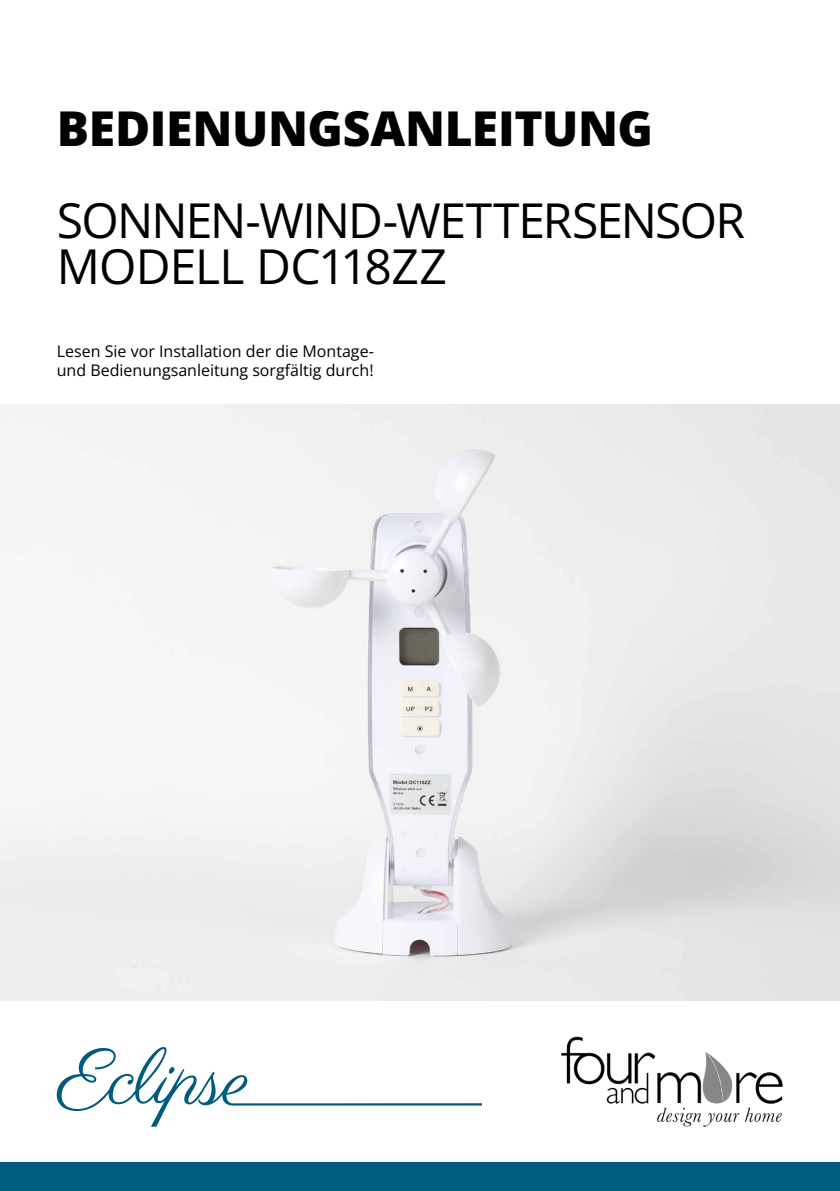
<style>
.page{position:relative;width:840px;height:1191px;background:#fff}
.page>*{position:absolute;margin:0;border:0;box-sizing:border-box;transform-origin:0 0}
.t1{font:48px/46px "Open Sans";letter-spacing:-.035em;color:#000}
.t2{font:800 48px "Open Sans";letter-spacing:-.01em;color:#000}
.t3{font:16px/19.2px "Open Sans";color:#000}
</style>
<div class="page">
<div style="left:0;top:1162px;width:839px;height:29px;background:#005c81"></div>
<svg style="left:57px;top:1047px;width:424px;height:79px"></svg>
<img style="left:561px;top:1036px;width:221px;height:91px">
<img style="left:0;top:404px;width:838px;height:596px">
<h1 class="t2" style="left:57px;top:92px;width:597px">BEDIENUNGSANLEITUNG</h1>
<h1 class="t1" style="left:57px;top:196px;width:689px">SONNEN-WIND-WETTERSENSOR<br>MODELL DC118ZZ</h1>
<p class="t3" style="left:57px;top:341px;width:318px">Lesen Sie vor Installation der die Montage&shy;und Bedienungsanleitung sorgfältig durch!</p>
</div>
